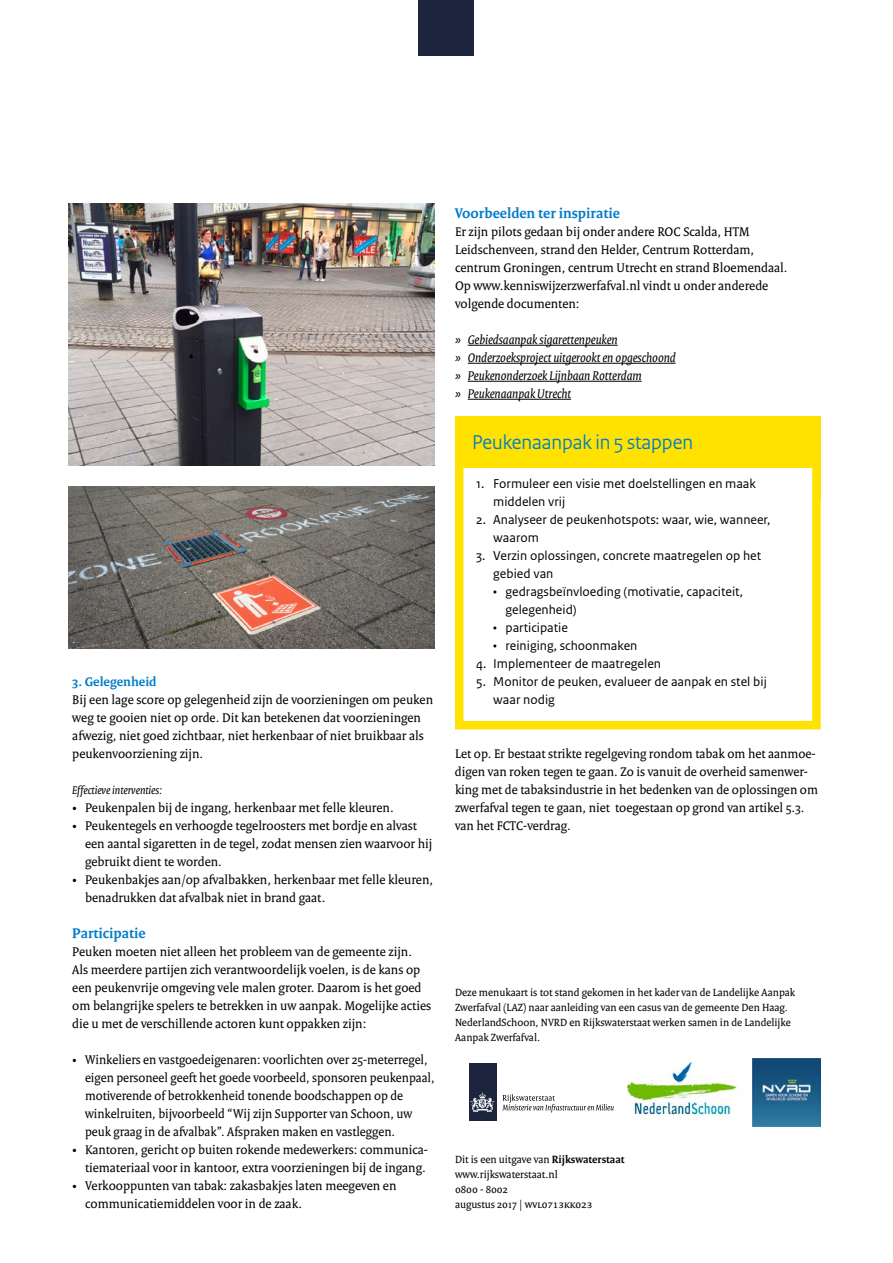
<style>
.page{position:relative;width:893px;height:1263px;background:#fff}
.page>*{position:absolute;margin:0;border:0;box-sizing:border-box;transform-origin:0 0}
._20_RO_Kader_Kop_Cya{font:21px "Rijksoverheid Sans Heading";color:#007ccb}
.t1{font:700 15px "Rijksoverheid Serif";color:#007ccb}
._10_RO_Broodtekst{font:13.5px/18px "Rijksoverheid Serif";color:#000}
._24_RO_Kader_Broodte{font:13.5px/18px "Rijksoverheid Sans Text";color:#000}
.t2{font:italic 13.5px/18px "Rijksoverheid Serif";color:#000}
.t3{font:italic 12px "Rijksoverheid Serif";color:#000}
.t4{font:11.25px/15px "Rijksoverheid Serif";color:#000}
.s1{font-weight:700;color:#007ccb}
.s2{font-weight:700}
</style>
<div class="page">
<img style="left:69px;top:204px;width:366px;height:261px">
<img style="left:69px;top:487px;width:366px;height:162px">
<div style="left:455px;top:416px;width:366px;height:85px;background:#ffe200"></div>
<svg style="left:455px;top:467px;width:366px;height:263px"></svg>
<hr style="left:468px;top:345px;width:150px;height:1px;background:#000">
<hr style="left:468px;top:363px;width:208px;height:1px;background:#000">
<hr style="left:468px;top:381px;width:174px;height:1px;background:#000">
<hr style="left:468px;top:399px;width:103px;height:1px;background:#000">
<img style="left:627px;top:1062px;width:111px;height:57px">
<img style="left:752px;top:1058px;width:69px;height:69px">
<div style="left:469px;top:1063px;width:27px;height:57px;background:#1c243e"></div>
<svg style="left:470px;top:1092px;width:24px;height:21px"></svg>
<svg style="left:502px;top:1094px;width:112px;height:18px"></svg>
<div style="left:419px;top:0;width:55px;height:55px;background:#1c243e"></div>
<p class="_10_RO_Broodtekst" style="left:72px;top:672px;width:362px"><span class="s1">3. Gelegenheid<br></span>Bij een lage score op gelegenheid zijn de voorzieningen om peuken weg te gooien niet op orde. Dit kan betekenen dat voorzieningen afwezig, niet goed zichtbaar, niet herkenbaar of niet bruikbaar als peukenvoorziening zijn.</p>
<p class="t3" style="left:72px;top:783px;width:92px">Effectieve interventies:</p>
<p class="_10_RO_Broodtekst" style="left:72px;top:798px;width:323px">• Peukenpalen bij de ingang, herkenbaar met felle kleuren.</p>
<p class="_10_RO_Broodtekst" style="left:85px;top:816px;width:349px;text-indent:-13px">• Peukentegels en verhoogde tegelroosters met bordje en alvast een aantal sigaretten in de tegel, zodat mensen zien waarvoor hij gebruikt dient te worden.</p>
<p class="_10_RO_Broodtekst" style="left:85px;top:870px;width:350px;text-indent:-13px">• Peukenbakjes aan/op afvalbakken, herkenbaar met felle kleuren, benadrukken dat afvalbak niet in brand gaat.</p>
<p class="t1" style="left:72px;top:924px;width:75px">Participatie</p>
<p class="_10_RO_Broodtekst" style="left:72px;top:942px;width:360px">Peuken moeten niet alleen het probleem van de gemeente zijn.<br>Als meerdere partijen zich verantwoordelijk voelen, is de kans op een peukenvrije omgeving vele malen groter. Daarom is het goed om belangrijke spelers te betrekken in uw aanpak. Mogelijke acties die u met de verschillende actoren kunt oppakken zijn:</p>
<p class="_10_RO_Broodtekst" style="left:85px;top:1050px;width:351px;text-indent:-13px">• Winkeliers en vastgoedeigenaren: voorlichten over 25-meterregel, eigen personeel geeft het goede voorbeeld, sponsoren peukenpaal, motiverende of betrokkenheid tonende boodschappen op de winkelruiten, bijvoorbeeld “Wij zijn Supporter van Schoon, uw peuk graag in de afvalbak”. Afspraken maken en vastleggen.</p>
<p class="_10_RO_Broodtekst" style="left:72px;top:1140px;width:357px;text-align:right">• Kantoren, gericht op buiten rokende medewerkers: communica&shy;tiemateriaal voor in kantoor, extra voorzieningen bij de ingang.</p>
<p class="_10_RO_Broodtekst" style="left:85px;top:1176px;width:313px;text-indent:-13px">• Verkooppunten van tabak: zakasbakjes laten meegeven en communicatiemiddelen voor in de zaak.</p>
<p class="t1" style="left:455px;top:204px;width:166px">Voorbeelden ter inspiratie</p>
<p class="_10_RO_Broodtekst" style="left:455px;top:222px;width:334px">Er zijn pilots gedaan bij onder andere ROC Scalda, HTM Leidschenveen, strand den Helder, Centrum Rotterdam, centrum Groningen, centrum Utrecht en strand Bloemendaal.<br>Op www.kenniswijzerzwerfafval.nl vindt u onder anderede volgende documenten:</p>
<p class="t2" style="left:455px;top:330px;width:222px">» Gebiedsaanpak sigarettenpeuken<br>» Onderzoeksproject uitgerookt en opgeschoond » Peukenonderzoek Lijnbaan Rotterdam<br>» Peukenaanpak Utrecht</p>
<p class="_20_RO_Kader_Kop_Cya" style="left:472px;top:430px;width:223px">Peukenaanpak in 5 stappen</p>
<p class="_24_RO_Kader_Broodte" style="left:493px;top:475px;width:264px;text-indent:-17px">1. Formuleer een visie met doelstellingen en maak middelen vrij</p>
<p class="_24_RO_Kader_Broodte" style="left:493px;top:511px;width:279px;text-indent:-17px">2. Analyseer de peukenhotspots: waar, wie, wanneer, waarom</p>
<p class="_24_RO_Kader_Broodte" style="left:493px;top:547px;width:270px;text-indent:-17px">3. Verzin oplossingen, concrete maatregelen op het gebied van</p>
<p class="_24_RO_Kader_Broodte" style="left:505px;top:583px;width:239px;text-indent:-12px">• gedragsbeïnvloeding (motivatie, capaciteit, gelegenheid)</p>
<p class="_24_RO_Kader_Broodte" style="left:493px;top:619px;width:76px">• participatie</p>
<p class="_24_RO_Kader_Broodte" style="left:493px;top:637px;width:146px">• reiniging, schoonmaken</p>
<p class="_24_RO_Kader_Broodte" style="left:476px;top:655px;width:186px">4. Implementeer de maatregelen</p>
<p class="_24_RO_Kader_Broodte" style="left:493px;top:673px;width:275px;text-indent:-17px">5. Monitor de peuken, evalueer de aanpak en stel bij waar nodig</p>
<p class="_10_RO_Broodtekst" style="left:455px;top:744px;width:364px">Let op. Er bestaat strikte regelgeving rondom tabak om het aanmoe&shy;digen van roken tegen te gaan. Zo is vanuit de overheid samenwer&shy;king met de tabaksindustrie in het bedenken van de oplossingen om zwerfafval tegen te gaan, niet toegestaan op grond van artikel 5.3. van het FCTC-verdrag.</p>
<p class="t4" style="left:455px;top:985px;width:342px">Deze menukaart is tot stand gekomen in het kader van de Landelijke Aanpak Zwerfafval (LAZ) naar aanleiding van een casus van de gemeente Den Haag.<br>NederlandSchoon, NVRD en Rijkswaterstaat werken samen in de Landelijke Aanpak Zwerfafval.</p>
<p class="t4" style="left:455px;top:1152px;width:171px">Dit is een uitgave van <span class="s2">Rijkswaterstaat </span>www.rijkswaterstaat.nl<br>0800 - 8002<br>augustus 2017 | wvl0713kk023</p>
</div>
